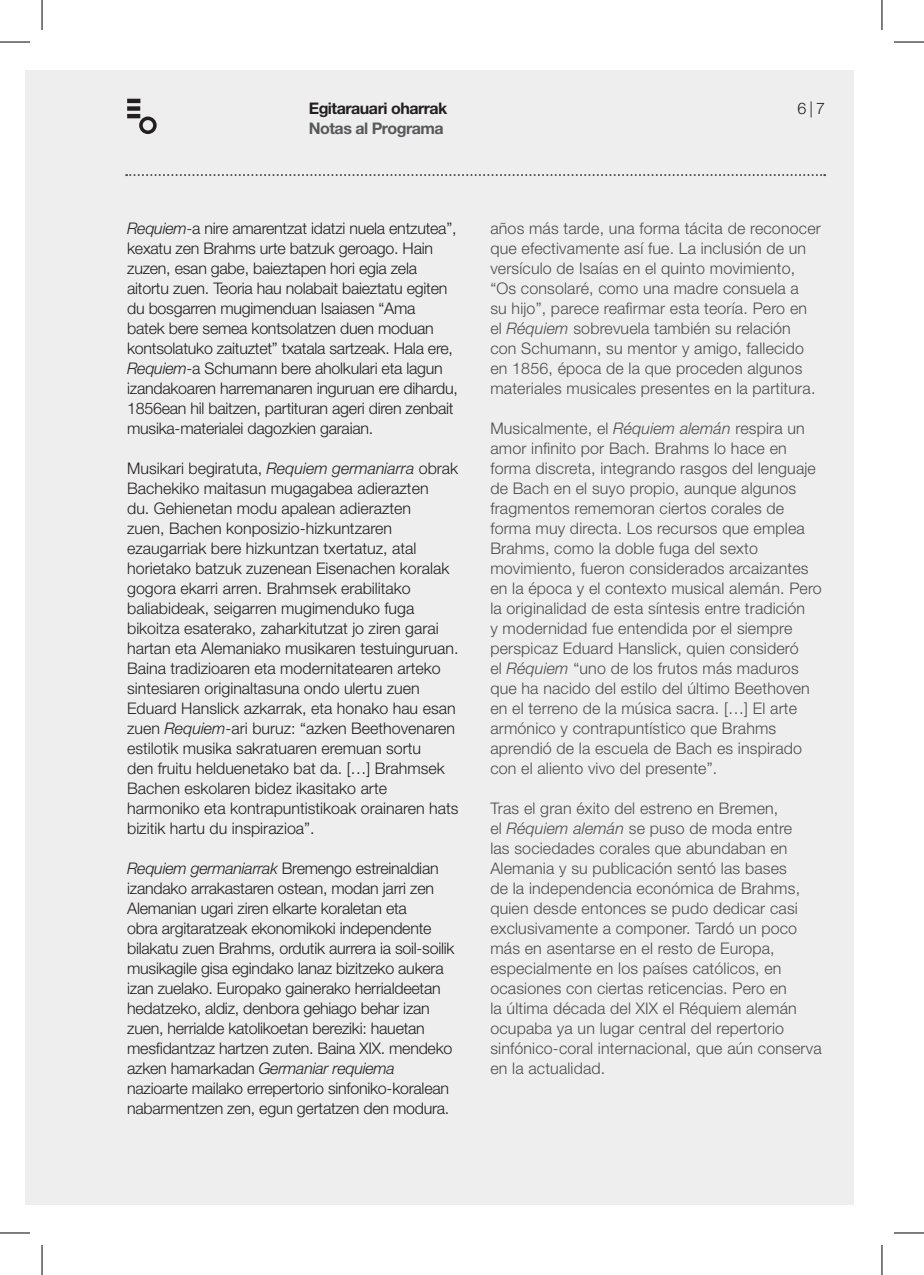
<style>
.page{position:relative;width:924px;height:1275px;background:#fff}
.page>*{position:absolute;margin:0;border:0;box-sizing:border-box;transform-origin:0 0}
.t1{font:300 16px/20px "Helvetica Neue LT Std";letter-spacing:-.015em;color:#231f20}
.t2{font:300 16px/20px "Helvetica Neue LT Std";letter-spacing:.01em;color:#4b4c4d}
.t3{font:700 16px "Helvetica Neue LT Std";letter-spacing:-.03em;color:#231f20}
.t4{font:700 16px "Helvetica Neue LT Std";letter-spacing:-.03em;color:#57585a}
.s1{font-style:italic}
</style>
<div class="page">
<div style="left:25px;top:70px;width:828px;height:1134px;background:#eeeeef"></div>
<svg style="left:127px;top:99px;width:30px;height:35px"></svg>
<svg style="left:126px;top:174px;width:698px;height:2px"></svg>
<hr style="left:0;top:42px;width:30px;height:1px;background:#000">
<hr style="left:893px;top:42px;width:30px;height:1px;background:#000">
<hr style="left:0;top:1232px;width:30px;height:1px;background:#000">
<hr style="left:893px;top:1232px;width:30px;height:1px;background:#000">
<hr style="left:42px;top:0;width:1px;height:30px;background:#000">
<hr style="left:42px;top:1245px;width:1px;height:30px;background:#000">
<hr style="left:881px;top:0;width:1px;height:30px;background:#000">
<hr style="left:881px;top:1245px;width:1px;height:30px;background:#000">
<p class="t3" style="left:308px;top:98px;width:140px">Egitarauari oharrak</p>
<p class="t4" style="left:308px;top:118px;width:136px">Notas al Programa</p>
<p class="t1" style="left:797px;top:98px;width:29px">6 | 7</p>
<p class="t1" style="left:127px;top:218px;width:332px"><span class="s1">Requiem</span>-a nire amarentzat idatzi nuela entzutea”, kexatu zen Brahms urte batzuk geroago. Hain zuzen, esan gabe, baieztapen hori egia zela aitortu zuen. Teoria hau nolabait baieztatu egiten du bosgarren mugimenduan Isaiasen “Ama<br>batek bere semea kontsolatzen duen moduan kontsolatuko zaituztet” txatala sartzeak. Hala ere, <span class="s1">Requiem</span>-a Schumann bere aholkulari eta lagun izandakoaren harremanaren inguruan ere dihardu, 1856ean hil baitzen, partituran ageri diren zenbait musika-materialei dagozkien garaian.</p>
<p class="t1" style="left:127px;top:458px;width:333px">Musikari begiratuta, <span class="s1">Requiem germaniarra</span> obrak Bachekiko maitasun mugagabea adierazten<br>du. Gehienetan modu apalean adierazten<br>zuen, Bachen konposizio-hizkuntzaren ezaugarriak bere hizkuntzan txertatuz, atal horietako batzuk zuzenean Eisenachen koralak gogora ekarri arren. Brahmsek erabilitako baliabideak, seigarren mugimenduko fuga bikoitza esaterako, zaharkitutzat jo ziren garai hartan eta Alemaniako musikaren testuinguruan.<br>Baina tradizioaren eta modernitatearen arteko sintesiaren originaltasuna ondo ulertu zuen Eduard Hanslick azkarrak, eta honako hau esan zuen <span class="s1">Requiem</span>-ari buruz: “azken Beethovenaren estilotik musika sakratuaren eremuan sortu<br>den fruitu helduenetako bat da. […] Brahmsek Bachen eskolaren bidez ikasitako arte harmoniko eta kontrapuntistikoak orainaren hats bizitik hartu du inspirazioa”.</p>
<p class="t1" style="left:127px;top:858px;width:329px"><span class="s1">Requiem germaniarrak</span> Bremengo estreinaldian izandako arrakastaren ostean, modan jarri zen Alemanian ugari ziren elkarte koraletan eta<br>obra argitaratzeak ekonomikoki independente bilakatu zuen Brahms, ordutik aurrera ia soil-soilik musikagile gisa egindako lanaz bizitzeko aukera izan zuelako. Europako gainerako herrialdeetan hedatzeko, aldiz, denbora gehiago behar izan zuen, herrialde katolikoetan bereziki: hauetan mesfidantzaz hartzen zuten. Baina XIX. mendeko azken hamarkadan <span class="s1">Germaniar requiema </span>nazioarte mailako errepertorio sinfoniko-koralean nabarmentzen zen, egun gertatzen den modura.</p>
<p class="t2" style="left:490px;top:218px;width:332px">años más tarde, una forma tácita de reconocer que efectivamente así fue. La inclusión de un versículo de Isaías en el quinto movimiento, “Os consolaré, como una madre consuela a<br>su hijo”, parece reafirmar esta teoría. Pero en el <span class="s1">Réquiem</span> sobrevuela también su relación con Schumann, su mentor y amigo, fallecido en 1856, época de la que proceden algunos materiales musicales presentes en la partitura.</p>
<p class="t2" style="left:490px;top:418px;width:333px">Musicalmente, el <span class="s1">Réquiem alemán</span> respira un amor infinito por Bach. Brahms lo hace en forma discreta, integrando rasgos del lenguaje de Bach en el suyo propio, aunque algunos fragmentos rememoran ciertos corales de forma muy directa. Los recursos que emplea Brahms, como la doble fuga del sexto movimiento, fueron considerados arcaizantes en la época y el contexto musical alemán. Pero la originalidad de esta síntesis entre tradición<br>y modernidad fue entendida por el siempre perspicaz Eduard Hanslick, quien consideró<br>el <span class="s1">Réquiem</span> “uno de los frutos más maduros que ha nacido del estilo del último Beethoven en el terreno de la música sacra. […] El arte armónico y contrapuntístico que Brahms aprendió de la escuela de Bach es inspirado con el aliento vivo del presente”.</p>
<p class="t2" style="left:490px;top:798px;width:333px">Tras el gran éxito del estreno en Bremen,<br>el <span class="s1">Réquiem alemán</span> se puso de moda entre<br>las sociedades corales que abundaban en Alemania y su publicación sentó las bases<br>de la independencia económica de Brahms, quien desde entonces se pudo dedicar casi exclusivamente a componer. Tardó un poco más en asentarse en el resto de Europa, especialmente en los países católicos, en ocasiones con ciertas reticencias. Pero en<br>la última década del XIX el Réquiem alemán ocupaba ya un lugar central del repertorio sinfónico-coral internacional, que aún conserva en la actualidad.</p>
</div>
